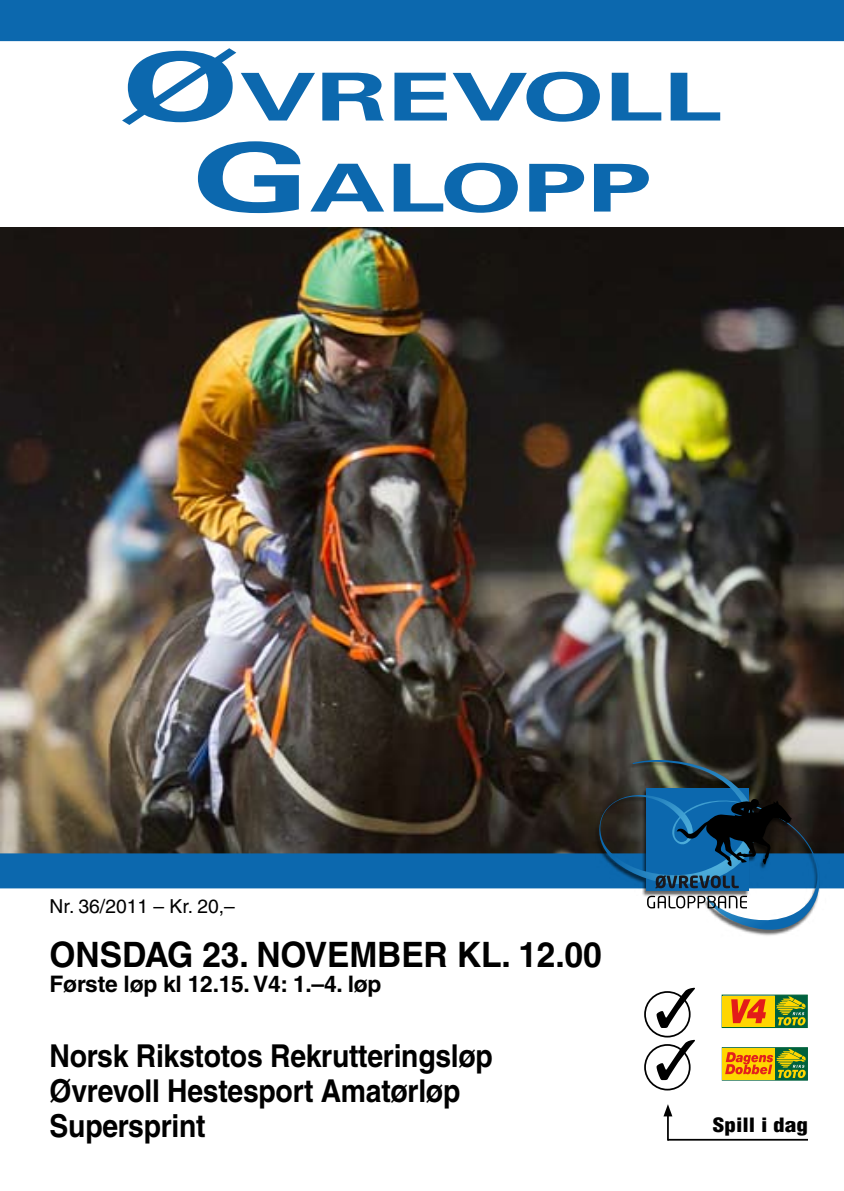
<style>
.page{position:relative;width:844px;height:1191px;background:#fff}
.page>*{position:absolute;margin:0;border:0;box-sizing:border-box;transform-origin:0 0}
.t1{font:700 66.15px/91px "Univers";color:#0c68ae;text-align:center;scale:1.6 1}
.t2{font:700 35px "Helvetica";letter-spacing:-.005em;color:#000;scale:.96 1}
.t3{font:700 31.5px/35px "Helvetica";letter-spacing:-.01em;color:#000;scale:.9 1}
.t4{font:700 22.75px "Helvetica";letter-spacing:-.01em;color:#000}
.t5{font:19.25px "Helvetica";color:#000}
.t6{font:900 condensed 19.25px "Helvetica";color:#000;scale:1.2 1}
.s1{font-size:94.5px}
</style>
<div class="page">
<img style="left:0;top:227px;width:843px;height:626px">
<div style="left:0;top:0;width:843px;height:41px;background:#0c68ae"></div>
<div style="left:0;top:853px;width:843px;height:35px;background:#0c68ae"></div>
<div style="left:594px;top:760px;width:249px;height:199px;background:#000;opacity:.6"></div>
<svg style="left:596px;top:756px;width:225px;height:177px"></svg>
<hr style="left:667px;top:1138px;width:140px;height:2px;background:#000">
<svg style="left:663px;top:1104px;width:9px;height:36px"></svg>
<div style="left:644px;top:991px;width:46px;height:46px;border:2px solid #000;border-radius:50%"></div>
<div style="left:644px;top:1044px;width:46px;height:46px;border:2px solid #000;border-radius:50%"></div>
<div style="left:722px;top:995px;width:85px;height:32px;background:#ffd600"></div>
<div style="left:721px;top:994px;width:86px;height:34px;border:1px solid #006331"></div>
<svg style="left:774px;top:995px;width:33px;height:32px"></svg>
<svg style="left:775px;top:996px;width:30px;height:29px"></svg>
<hr style="left:722px;top:1001px;width:52px;height:1px;background:#ffd600">
<hr style="left:722px;top:999px;width:52px;height:1px;background:#ffd600">
<hr style="left:722px;top:997px;width:52px;height:2px;background:#ffd600">
<hr style="left:722px;top:1004px;width:52px;height:1px;background:#ffd600">
<hr style="left:722px;top:1002px;width:52px;height:2px;background:#ffd600">
<hr style="left:722px;top:1006px;width:52px;height:1px;background:#ffd600">
<hr style="left:722px;top:1009px;width:52px;height:2px;background:#ffd600">
<hr style="left:722px;top:1008px;width:52px;height:1px;background:#ffd600">
<hr style="left:722px;top:1011px;width:52px;height:1px;background:#ffd600">
<hr style="left:722px;top:1015px;width:52px;height:1px;background:#ffd600">
<hr style="left:722px;top:1013px;width:52px;height:1px;background:#ffd600">
<hr style="left:722px;top:1016px;width:52px;height:2px;background:#ffd600">
<hr style="left:722px;top:1020px;width:52px;height:1px;background:#ffd600">
<hr style="left:722px;top:1018px;width:52px;height:1px;background:#ffd600">
<hr style="left:722px;top:1021px;width:52px;height:2px;background:#ffd600">
<hr style="left:722px;top:1025px;width:52px;height:1px;background:#ffd600">
<hr style="left:722px;top:1023px;width:52px;height:1px;background:#ffd600">
<hr style="left:722px;top:996px;width:52px;height:1px;background:#ffd600">
<svg style="left:731px;top:999px;width:34px;height:24px"></svg>
<div style="left:721px;top:1047px;width:86px;height:33px;border:1px solid #00613f"></div>
<svg style="left:774px;top:1047px;width:33px;height:33px"></svg>
<hr style="left:722px;top:1053px;width:52px;height:2px;background:#ffd600">
<hr style="left:722px;top:1052px;width:52px;height:1px;background:#ffd600">
<hr style="left:722px;top:1050px;width:52px;height:1px;background:#ffd600">
<hr style="left:722px;top:1057px;width:52px;height:1px;background:#ffd600">
<hr style="left:722px;top:1055px;width:52px;height:1px;background:#ffd600">
<hr style="left:722px;top:1059px;width:52px;height:1px;background:#ffd600">
<hr style="left:722px;top:1062px;width:52px;height:1px;background:#ffd600">
<hr style="left:722px;top:1060px;width:52px;height:2px;background:#ffd600">
<hr style="left:722px;top:1064px;width:52px;height:1px;background:#ffd600">
<hr style="left:722px;top:1067px;width:52px;height:1px;background:#ffd600">
<hr style="left:722px;top:1065px;width:52px;height:2px;background:#ffd600">
<hr style="left:722px;top:1069px;width:52px;height:1px;background:#ffd600">
<hr style="left:722px;top:1072px;width:52px;height:2px;background:#ffd600">
<hr style="left:722px;top:1071px;width:52px;height:1px;background:#ffd600">
<hr style="left:722px;top:1074px;width:52px;height:1px;background:#ffd600">
<hr style="left:722px;top:1078px;width:52px;height:1px;background:#ffd600">
<hr style="left:722px;top:1076px;width:52px;height:1px;background:#ffd600">
<hr style="left:722px;top:1048px;width:52px;height:1px;background:#ffd600">
<svg style="left:725px;top:1048px;width:80px;height:30px"></svg>
<svg style="left:656px;top:991px;width:35px;height:89px"></svg>
<h1 class="t1" style="left:122px;top:52px;width:376px"><span class="s1">Ø</span>VREVOLL<br><span class="s1">G</span>ALOPP</h1>
<p class="t5" style="left:50px;top:895px;width:187px">Nr. 36/2011 – Kr. 20,–</p>
<p class="t2" style="left:50px;top:933px;width:576px">ONSDAG 23. NOVEMBER KL. 12.00</p>
<p class="t4" style="left:50px;top:970px;width:333px">Første løp kl 12.15. V4: 1.–4. løp</p>
<p class="t3" style="left:50px;top:1038px;width:494px">Norsk Rikstotos Rekrutteringsløp<br>Øvrevoll Hestesport Amatørløp<br>Supersprint</p>
<p class="t6" style="left:712px;top:1112px;width:81px">Spill i dag</p>
</div>
